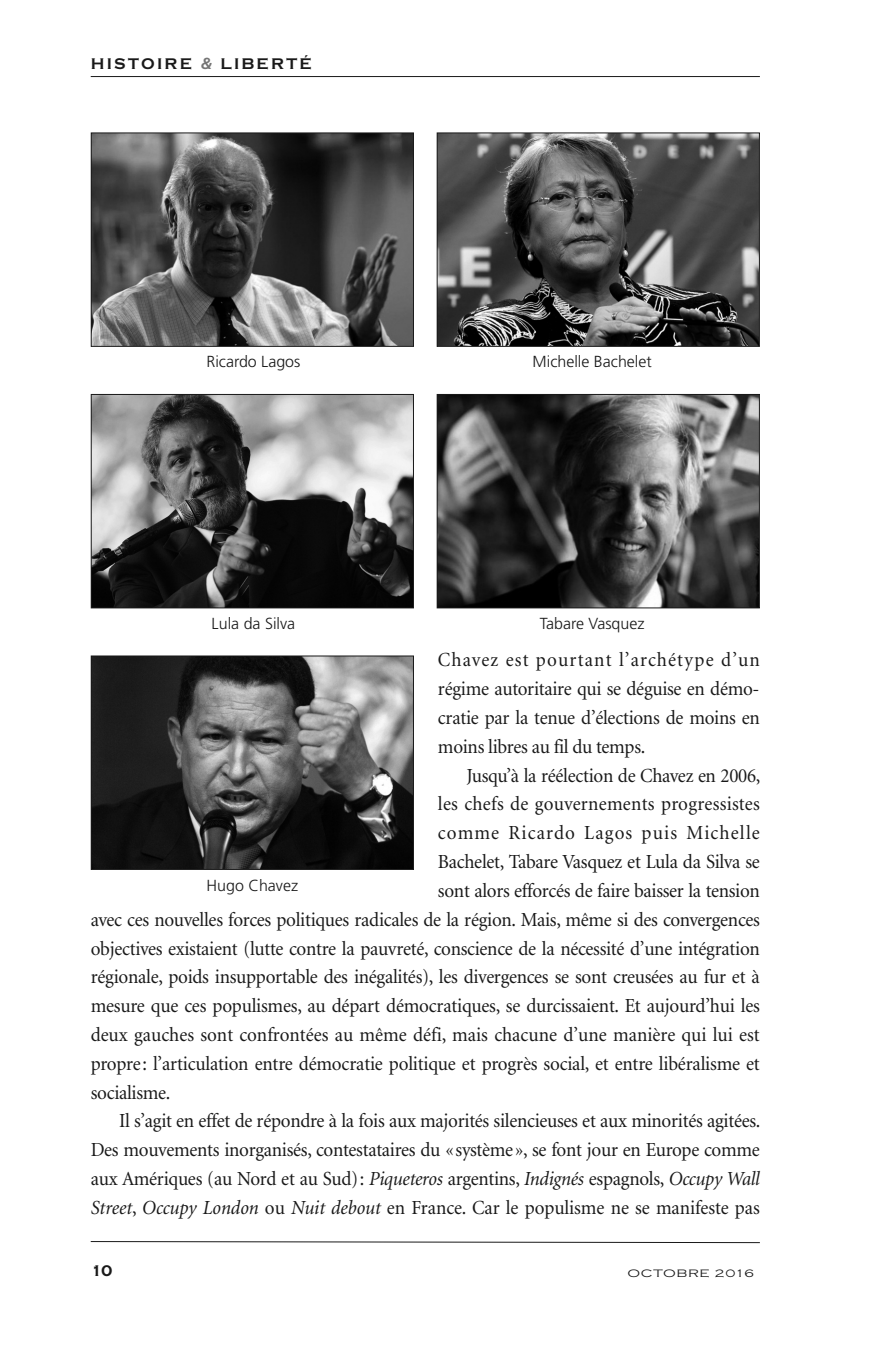
<style>
.page{position:relative;width:879px;height:1361px;background:#fff}
.page>*{position:absolute;margin:0;border:0;box-sizing:border-box;transform-origin:0 0}
.t1{font:20px/28.8px "Minion";letter-spacing:-.015em;color:#191919;text-align:justify;scale:.95 1}
.t2{font:20px "Minion";letter-spacing:.015em;color:#191919;scale:.95 1}
.t3{font:20px "Minion";letter-spacing:.06em;color:#191919;scale:.95 1}
.t4{font:300 16px "Frutiger";color:#191919}
.t5{font:700 16px "Copperplate Gothic";letter-spacing:.14em;color:#191919}
.t6{font:300 11.2px "Copperplate Gothic";letter-spacing:.05em;color:#191919;scale:1.25 1}
.s1{font-family:"Frutiger";font-style:italic;color:#757575}
.s2{font-style:italic}
</style>
<div class="page">
<hr style="left:91px;top:76px;width:669px;height:1px;background:#191919">
<svg style="left:91px;top:1241px;width:563px;height:1px"></svg>
<img style="left:93px;top:134px;width:319px;height:211px">
<div style="left:91px;top:132px;width:323px;height:215px;border:1px solid #191919"></div>
<img style="left:439px;top:134px;width:319px;height:211px">
<div style="left:437px;top:132px;width:323px;height:215px;border:1px solid #191919"></div>
<img style="left:93px;top:396px;width:319px;height:210px">
<div style="left:91px;top:394px;width:323px;height:214px;border:1px solid #191919"></div>
<img style="left:93px;top:657px;width:319px;height:211px">
<div style="left:91px;top:655px;width:323px;height:215px;border:1px solid #191919"></div>
<img style="left:439px;top:396px;width:319px;height:210px">
<div style="left:437px;top:394px;width:323px;height:214px;border:1px solid #191919"></div>
<p class="t5" style="left:91px;top:54px;width:222px">HISTOIRE <span class="s1">&amp;</span> LIBERTÉ</p>
<p class="t4" style="left:206px;top:355px;width:95px">Ricardo Lagos</p>
<p class="t4" style="left:532px;top:355px;width:121px">Michelle Bachelet</p>
<p class="t4" style="left:212px;top:617px;width:85px">Lula da Silva</p>
<p class="t4" style="left:540px;top:617px;width:106px">Tabare Vasquez</p>
<p class="t1" style="left:438px;top:647px;width:340px">Chavez est pourtant l’archétype d’un régime autoritaire qui se déguise en démo&shy;cratie par la tenue d’élections de moins en moins libres au fil du temps.</p>
<p class="t1" style="left:466px;top:762px;width:311px">Jusqu’à la réélection de Chavez en 2006,</p>
<p class="t2" style="left:438px;top:796px;width:340px">les chefs de gouvernements progressistes</p>
<p class="t3" style="left:438px;top:825px;width:340px">comme Ricardo Lagos puis Michelle</p>
<p class="t1" style="left:438px;top:849px;width:340px">Bachelet, Tabare Vasquez et Lula da Silva se</p>
<p class="t1" style="left:438px;top:877px;width:340px">sont alors efforcés de faire baisser la tension</p>
<p class="t1" style="left:91px;top:906px;width:706px">avec ces nouvelles forces politiques radicales de la région. Mais, même si des convergences</p>
<p class="t1" style="left:91px;top:935px;width:706px">objectives existaient (lutte contre la pauvreté, conscience de la nécessité d’une intégration</p>
<p class="t1" style="left:91px;top:964px;width:706px">régionale, poids insupportable des inégalités), les divergences se sont creusées au fur et à</p>
<p class="t1" style="left:91px;top:993px;width:706px">mesure que ces populismes, au départ démocratiques, se durcissaient. Et aujourd’hui les</p>
<p class="t1" style="left:91px;top:1021px;width:706px">deux gauches sont confrontées au même défi, mais chacune d’une manière qui lui est</p>
<p class="t1" style="left:91px;top:1050px;width:706px">propre: l’articulation entre démocratie politique et progrès social, et entre libéralisme et</p>
<p class="t1" style="left:91px;top:1079px;width:86px">socialisme.</p>
<p class="t1" style="left:119px;top:1108px;width:676px">Il s’agit en effet de répondre à la fois aux majorités silencieuses et aux minorités agitées.</p>
<p class="t1" style="left:91px;top:1137px;width:706px">Des mouvements inorganisés, contestataires du «système», se font jour en Europe comme</p>
<p class="t1" style="left:91px;top:1165px;width:706px">aux Amériques (au Nord et au Sud): <span class="s2">Piqueteros</span> argentins, <span class="s2">Indignés</span> espagnols, <span class="s2">Occupy Wall</span></p>
<p class="t1" style="left:91px;top:1194px;width:706px"><span class="s2">Street</span>, <span class="s2">Occupy London</span> ou <span class="s2">Nuit debout</span> en France. Car le populisme ne se manifeste pas</p>
<p class="t4" style="left:206px;top:878px;width:93px">Hugo Chavez</p>
<p class="t5" style="left:91px;top:1261px;width:24px">10</p>
<p class="t6" style="left:627px;top:1266px;width:103px">OCTOBRE 2016</p>
</div>
